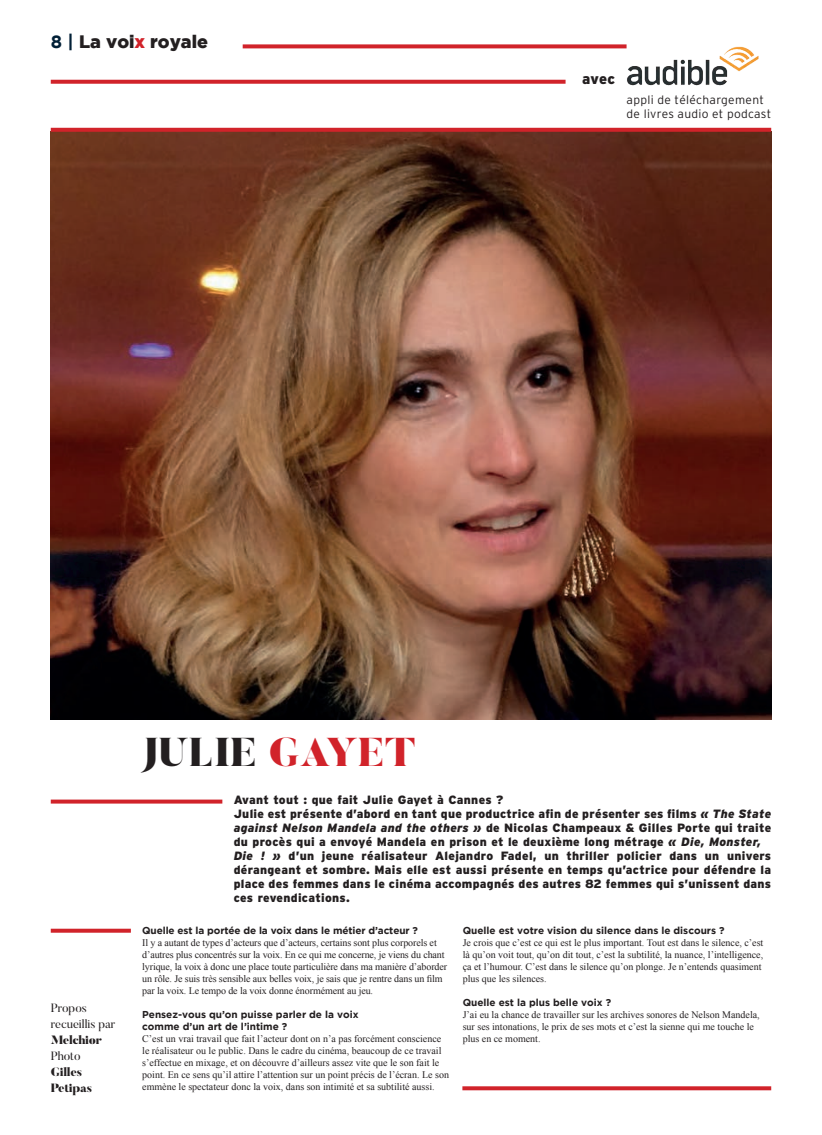
<style>
.page{position:relative;width:822px;height:1135px;background:#fff}
.page>*{position:absolute;margin:0;border:0;box-sizing:border-box;transform-origin:0 0}
.t1{font:900 40px "Butler";color:#231f20}
.t2{font:900 18px "Gotham";color:#231f20}
.t3{font:900 14.8px "Interstate";color:#231f20}
.t4{font:900 12px/14px "Interstate";letter-spacing:.025em;color:#231f20}
.t5{font:300 12px/14px "Interstate";letter-spacing:.025em;color:#231f20}
.t6{font:12px/16px "Butler";color:#231f20}
.t7{font:900 12px/16px "Butler";letter-spacing:-.02em;color:#231f20}
.t8{font:10px/12px "Times New Roman";color:#231f20}
.t9{font:700 10px/12px "Gotham";color:#231f20}
.s1{font-weight:700;color:#001f36}
.s2{color:#d1232a}
.s3{font-style:italic}
</style>
<div class="page">
<img style="left:51px;top:132px;width:720px;height:587px">
<svg style="left:51px;top:928px;width:80px;height:4px"></svg>
<svg style="left:462px;top:1086px;width:309px;height:4px"></svg>
<svg style="left:51px;top:799px;width:171px;height:4px"></svg>
<svg style="left:51px;top:80px;width:514px;height:4px;background:#d43138"></svg>
<svg style="left:51px;top:128px;width:720px;height:4px;background:#cb2329"></svg>
<svg style="left:243px;top:44px;width:383px;height:4px;background:#d5393f"></svg>
<img style="left:626px;top:46px;width:133px;height:40px">
<h2 class="t2" style="left:51px;top:32px;width:159px"><span class="s1">8 |</span> La voi<span class="s2">x</span> royale</h2>
<h3 class="t3" style="left:582px;top:70px;width:35px">avec</h3>
<p class="t5" style="left:626px;top:93px;width:146px">appli de téléchargement de livres audio et podcast</p>
<p class="t6" style="left:51px;top:999px;width:66px">Propos recueillis par</p>
<p class="t7" style="left:51px;top:1031px;width:53px">Melchior</p>
<p class="t6" style="left:51px;top:1047px;width:31px">Photo</p>
<p class="t7" style="left:51px;top:1063px;width:43px">Gilles<br>Petipas</p>
<h1 class="t1" style="left:142px;top:726px;width:275px">JULIE <span class="s2">GAYET</span></h1>
<p class="t4" style="left:234px;top:793px;width:539px">Avant tout : que fait Julie Gayet à Cannes ?<br>Julie est présente d’abord en tant que productrice afin de présenter ses films <span class="s3">« The State against Nelson Mandela and the others »</span> de Nicolas Champeaux &amp; Gilles Porte qui traite du procès qui a envoyé Mandela en prison et le deuxième long métrage <span class="s3">« Die, Monster, Die ! »</span> d’un jeune réalisateur Alejandro Fadel, un thriller policier dans un univers dérangeant et sombre. Mais elle est aussi présente en temps qu’actrice pour défendre la place des femmes dans le cinéma accompagnés des autres 82 femmes qui s’unissent dans ces revendications.</p>
<p class="t9" style="left:142px;top:924px;width:277px">Quelle est la portée de la voix dans le métier d’acteur ?</p>
<p class="t8" style="left:142px;top:936px;width:306px">Il y a autant de types d’acteurs que d’acteurs, certains sont plus corporels et d’autres plus concentrés sur la voix. En ce qui me concerne, je viens du chant lyrique, la voix à donc une place toute particulière dans ma manière d’aborder un rôle. Je suis très sensible aux belles voix, je sais que je rentre dans un film par la voix. Le tempo de la voix donne énormément au jeu.</p>
<p class="t9" style="left:142px;top:1008px;width:218px">Pensez-vous qu’on puisse parler de la voix comme d’un art de l’intime ?</p>
<p class="t8" style="left:142px;top:1032px;width:308px">C’est un vrai travail que fait l’acteur dont on n’a pas forcément conscience le réalisateur ou le public. Dans le cadre du cinéma, beaucoup de ce travail s’effectue en mixage, et on découvre d’ailleurs assez vite que le son fait le point. En ce sens qu’il attire l’attention sur un point précis de l’écran. Le son emmène le spectateur donc la voix, dans son intimité et sa subtilité aussi.</p>
<p class="t9" style="left:462px;top:924px;width:263px">Quelle est votre vision du silence dans le discours ?</p>
<p class="t8" style="left:462px;top:936px;width:302px">Je crois que c’est ce qui est le plus important. Tout est dans le silence, c’est là qu’on voit tout, qu’on dit tout, c’est la subtilité, la nuance, l’intelligence, ça et l’humour. C’est dans le silence qu’on plonge. Je n’entends quasiment plus que les silences.</p>
<p class="t9" style="left:462px;top:996px;width:150px">Quelle est la plus belle voix ?</p>
<p class="t8" style="left:462px;top:1008px;width:298px">J’ai eu la chance de travailler sur les archives sonores de Nelson Mandela, sur ses intonations, le prix de ses mots et c’est la sienne qui me touche le plus en ce moment.</p>
</div>
